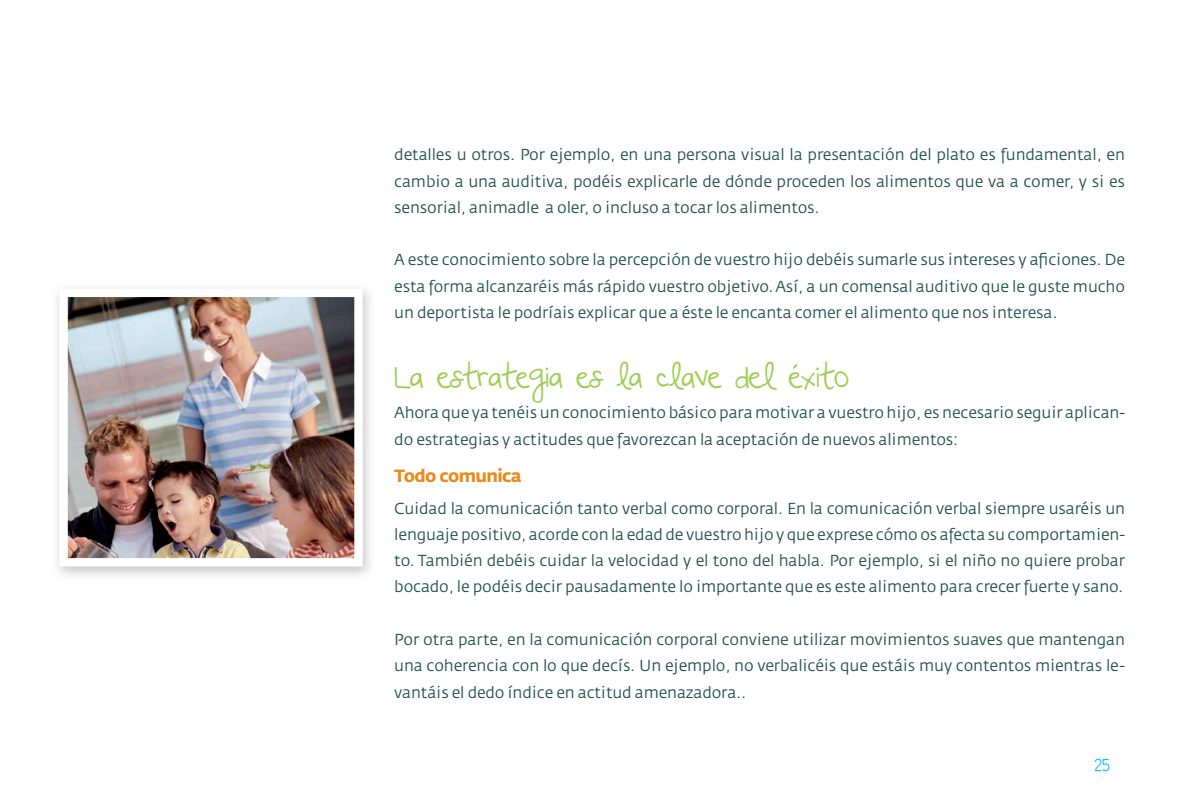
<style>
.page{position:relative;width:1185px;height:808px;background:#fff}
.page>*{position:absolute;margin:0;border:0;box-sizing:border-box;transform-origin:0 0}
.t1{font:30.1px "Beautiful Every Time";letter-spacing:-.025em;color:#a0ce55}
.t2{font:17.5px "Fedra Sans Bold TF";letter-spacing:-.035em;color:#e98b1b}
.t3{font:17.5px "Candy Round BTN";color:#00bfff}
.t4{font:15.75px/26.2px "Fedra Sans Book TF";letter-spacing:-.01em;color:#20514e;text-align:justify}
</style>
<div class="page">
<div style="left:51px;top:282px;width:325px;height:299px;background:#231f20;opacity:.25"></div>
<img style="left:68px;top:298px;width:286px;height:259px">
<div style="left:59px;top:289px;width:304px;height:277px;border:8px solid #fff"></div>
<p class="t4" style="left:394px;top:142px;width:732px">detalles u otros. Por ejemplo, en una persona visual la presentación del plato es fundamental, en cambio a una auditiva, podéis explicarle de dónde proceden los alimentos que va a comer, y si es sensorial, animadle a oler, o incluso a tocar los alimentos.</p>
<p class="t4" style="left:394px;top:247px;width:732px">A este conocimiento sobre la percepción de vuestro hijo debéis sumarle sus intereses y aficiones. De esta forma alcanzaréis más rápido vuestro objetivo. Así, a un comensal auditivo que le guste mucho un deportista le podríais explicar que a éste le encanta comer el alimento que nos interesa.</p>
<h1 class="t1" style="left:394px;top:359px;width:456px">La estrategia es la clave del éxito</h1>
<p class="t4" style="left:394px;top:400px;width:732px">Ahora que ya tenéis un conocimiento básico para motivar a vuestro hijo, es necesario seguir aplican&shy;do estrategias y actitudes que favorezcan la aceptación de nuevos alimentos:</p>
<p class="t2" style="left:394px;top:465px;width:129px">Todo comunica</p>
<p class="t4" style="left:394px;top:495px;width:732px">Cuidad la comunicación tanto verbal como corporal. En la comunicación verbal siempre usaréis un lenguaje positivo, acorde con la edad de vuestro hijo y que exprese cómo os afecta su comportamien&shy;to. También debéis cuidar la velocidad y el tono del habla. Por ejemplo, si el niño no quiere probar bocado, le podéis decir pausadamente lo importante que es este alimento para crecer fuerte y sano.</p>
<p class="t4" style="left:394px;top:627px;width:732px">Por otra parte, en la comunicación corporal conviene utilizar movimientos suaves que mantengan una coherencia con lo que decís. Un ejemplo, no verbalicéis que estáis muy contentos mientras le&shy;vantáis el dedo índice en actitud amenazadora..</p>
<p class="t3" style="left:1094px;top:755px;width:17px">25</p>
</div>
